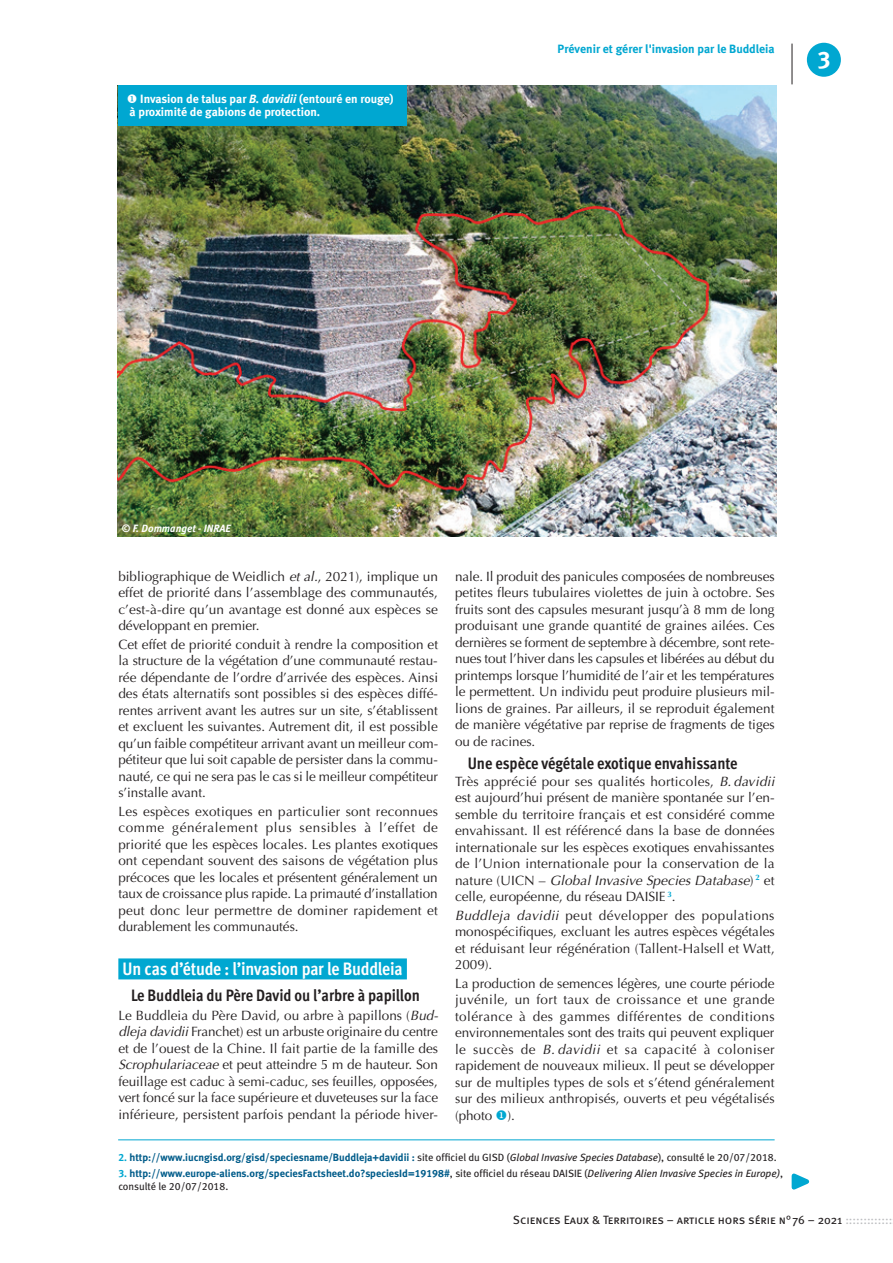
<style>
.page{position:relative;width:893px;height:1263px;background:#fff}
.page>*{position:absolute;margin:0;border:0;box-sizing:border-box;transform-origin:0 0}
.t1{font:24px "Meta Bold Caps Expert";color:#fff}
.t2{font:700 18px "Meta Cond OT";letter-spacing:-.015em;color:#fff}
.t3{font:700 16.5px "Meta Cond OT";color:#231f20}
.t4{font:13.5px/16.5px "Optima";letter-spacing:.005em;color:#231f20;text-align:justify}
.t5{font:12px/13.5px "Meta Bold LF";color:#fff}
.t6{font:12px "Meta Book Caps";color:#231f20}
.t7{font:700 12px "Meta";color:#00a7d1}
.t8{font:10.5px "Meta Bold LF";color:#005c8a}
.t9{font:10.5px "Meta Book LF";color:#231f20}
.t10{font:italic 10.5px "Meta Bold LF";color:#fff}
.s1{font-style:italic}
.s2{color:#00a7d1}
.s3{font-family:"Meta Book LF";color:#231f20}
.s4{font-family:"Meta Book LF";font-style:italic;color:#231f20}
.s5{color:#bcbdc0}
</style>
<div class="page">
<img style="left:117px;top:85px;width:659px;height:452px">
<svg style="left:791px;top:1173px;width:19px;height:17px"></svg>
<div style="left:118px;top:958px;width:289px;height:21px;background:#00a7d1"></div>
<div style="left:118px;top:85px;width:289px;height:41px;background:#00a7d1"></div>
<hr style="left:118px;top:1139px;width:657px;height:1px;background:#00a7d1">
<div style="left:807px;top:43px;width:34px;height:34px;background:#00a7d1;border-radius:50%"></div>
<hr style="left:792px;top:44px;width:1px;height:40px;background:#231f20">
<p class="t5" style="left:127px;top:92px;width:268px">◆ Invasion de talus par <span class="s1">B. davidii</span> (entouré en rouge) à proximité de gabions de protection.</p>
<p class="t7" style="left:558px;top:42px;width:218px">Prévenir et gérer l'invasion par le Buddleia</p>
<h1 class="t1" style="left:818px;top:45px;width:14px">3</h1>
<p class="t10" style="left:122px;top:522px;width:111px">© F. Dommanget - INRAE</p>
<p class="t4" style="left:118px;top:568px;width:321px">bibliographique de Weidlich <span class="s1">et al.</span>, 2021), implique un effet de priorité dans l’assemblage des communautés, c’est-à-dire qu’un avantage est donné aux espèces se développant en premier.</p>
<p class="t4" style="left:118px;top:636px;width:321px">Cet effet de priorité conduit à rendre la composition et la structure de la végétation d’une communauté restau&shy;rée dépendante de l’ordre d’arrivée des espèces. Ainsi des états alternatifs sont possibles si des espèces diffé&shy;rentes arrivent avant les autres sur un site, s’établissent et excluent les suivantes. Autrement dit, il est possible qu’un faible compétiteur arrivant avant un meilleur com&shy;pétiteur que lui soit capable de persister dans la commu&shy;nauté, ce qui ne sera pas le cas si le meilleur compétiteur s’installe avant.</p>
<p class="t4" style="left:118px;top:803px;width:321px">Les espèces exotiques en particulier sont reconnues comme généralement plus sensibles à l’effet de priorité que les espèces locales. Les plantes exotiques ont cependant souvent des saisons de végétation plus précoces que les locales et présentent généralement un taux de croissance plus rapide. La primauté d’installation peut donc leur permettre de dominer rapidement et durablement les communautés.</p>
<h2 class="t2" style="left:123px;top:957px;width:281px">Un cas d’étude : l’invasion par le Buddleia</h2>
<p class="t3" style="left:131px;top:984px;width:290px">Le Buddleia du Père David ou l’arbre à papillon</p>
<p class="t4" style="left:118px;top:1007px;width:321px">Le Buddleia du Père David, ou arbre à papillons (<span class="s1">Bud&shy;dleja davidii</span> Franchet) est un arbuste originaire du centre et de l’ouest de la Chine. Il fait partie de la famille des <span class="s1">Scrophulariaceae</span> et peut atteindre 5 m de hauteur. Son feuillage est caduc à semi-caduc, ses feuilles, opposées, vert foncé sur la face supérieure et duveteuses sur la face inférieure, persistent parfois pendant la période hiver-</p>
<p class="t4" style="left:455px;top:568px;width:321px">nale. Il produit des panicules composées de nombreuses petites fleurs tubulaires violettes de juin à octobre. Ses fruits sont des capsules mesurant jusqu’à 8 mm de long produisant une grande quantité de graines ailées. Ces dernières se forment de septembre à décembre, sont rete&shy;nues tout l’hiver dans les capsules et libérées au début du printemps lorsque l’humidité de l’air et les températures le permettent. Un individu peut produire plusieurs mil&shy;lions de graines. Par ailleurs, il se reproduit également de manière végétative par reprise de fragments de tiges ou de racines.</p>
<p class="t3" style="left:468px;top:753px;width:271px">Une espèce végétale exotique envahissante</p>
<p class="t4" style="left:455px;top:773px;width:321px">Très apprécié pour ses qualités horticoles, <span class="s1">B. davidii </span>est aujourd’hui présent de manière spontanée sur l’en&shy;semble du territoire français et est considéré comme envahissant. Il est référencé dans la base de données internationale sur les espèces exotiques envahissantes de l’Union internationale pour la conservation de la nature (UICN – <span class="s1">Global Invasive Species Database</span>) <sup>2</sup> et celle, européenne, du réseau DAISIE <sup>3</sup>.</p>
<p class="t4" style="left:455px;top:907px;width:321px"><span class="s1">Buddleja davidii</span> peut développer des populations monospécifiques, excluant les autres espèces végétales et réduisant leur régénération (Tallent-Halsell et Watt, 2009).</p>
<p class="t4" style="left:455px;top:975px;width:321px">La production de semences légères, une courte période juvénile, un fort taux de croissance et une grande tolérance à des gammes différentes de conditions environnementales sont des traits qui peuvent expliquer le succès de <span class="s1">B. davidii</span> et sa capacité à coloniser rapidement de nouveaux milieux. Il peut se développer sur de multiples types de sols et s’étend généralement sur des milieux anthropisés, ouverts et peu végétalisés (photo <span class="s2">◆</span>).</p>
<p class="t8" style="left:118px;top:1151px;width:660px"><span class="s2">2.</span> http://www.iucngisd.org/gisd/speciesname/Buddleja+davidii : <span class="s3">site officiel du GISD (</span><span class="s4">Global Invasive Species Database</span><span class="s3">), consulté le 20/07/2018.</span></p>
<p class="t8" style="left:118px;top:1167px;width:666px"><span class="s2">3.</span> http://www.europe-aliens.org/speciesFactsheet.do?speciesId=19198#<span class="s3">, site officiel du réseau DAISIE (</span><span class="s4">Delivering Alien Invasive Species in Europe)</span><span class="s3">,</span></p>
<p class="t9" style="left:118px;top:1180px;width:112px">consulté le 20/07/2018.</p>
<p class="t6" style="left:513px;top:1213px;width:381px">Sciences Eaux &amp; Territoires – article hors série n° 76 – 2021 <span class="s5">:::::::::::::</span></p>
</div>
